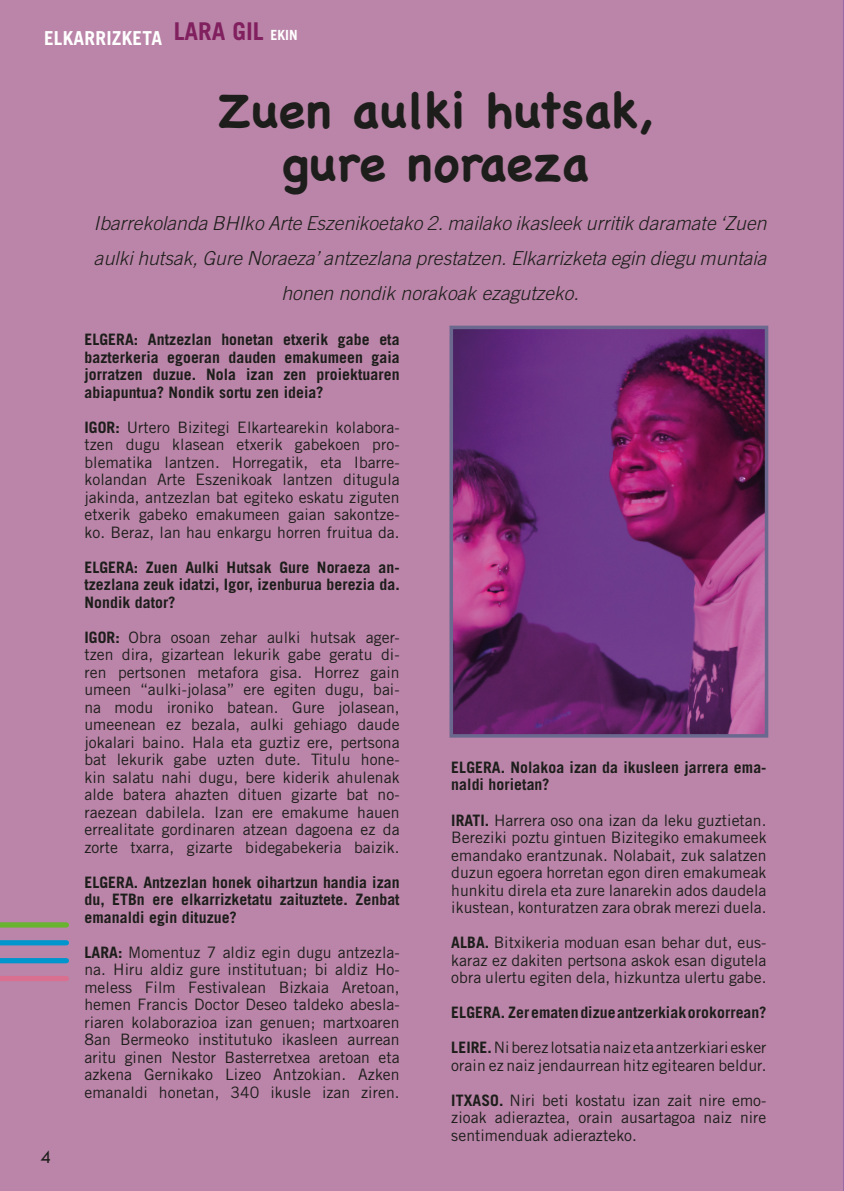
<style>
.page{position:relative;width:844px;height:1191px;background:#fff}
.page>*{position:absolute;margin:0;border:0;box-sizing:border-box;transform-origin:0 0}
.testu_orokorra{font:700 49px "Chalkboard";letter-spacing:.005em;color:#1d1d1b}
.t1{font:700 24.5px "Trade Gothic LT Std";color:#81205f}
.testu_orokorra-2{font:italic 300 19.25px "Trade Gothic LT Std";letter-spacing:.005em;color:#1d1d1b}
.t2{font:700 19.25px "Trade Gothic LT Std";letter-spacing:.01em;color:#fff}
.t3{font:19.25px "Tw Cen";color:#1d1d1b}
.testu_orokorra-3{font:15.75px/17.5px "Trade Gothic LT Std";letter-spacing:.005em;color:#1d1d1b;text-align:justify}
.testu_orokorra-4{font:700 15.75px/17.5px "Trade Gothic LT Std";letter-spacing:.005em;color:#1d1d1b;text-align:justify}
.s1{font-size:14px;color:#fff}
.s2{font-weight:700}
</style>
<div class="page">
<div style="left:0;top:0;width:843px;height:1191px;background:#ba85a8"></div>
<img style="left:454px;top:331px;width:309px;height:401px">
<div style="left:449px;top:326px;width:319px;height:411px;border:4px solid #6a688e"></div>
<div style="left:0;top:922px;width:66px;height:5px;background:#68b42e"></div>
<div style="left:0;top:940px;width:66px;height:5px;background:#0095cd"></div>
<div style="left:0;top:958px;width:66px;height:5px;background:#0095cd"></div>
<div style="left:0;top:976px;width:66px;height:5px;background:#da7090"></div>
<p class="t2" style="left:44px;top:27px;width:120px">ELKARRIZKETA</p>
<p class="t1" style="left:174px;top:17px;width:125px">LARA GIL <span class="s1">EKIN</span></p>
<p class="testu_orokorra" style="left:217px;top:81px;width:437px">Zuen aulki hutsak,</p>
<p class="testu_orokorra" style="left:282px;top:134px;width:309px">gure noraeza</p>
<p class="t3" style="left:40px;top:1145px;width:12px">4</p>
<p class="testu_orokorra-2" style="left:94px;top:211px;width:673px">Ibarrekolanda BHIko Arte Eszenikoetako 2. mailako ikasleek urritik daramate ‘Zuen</p>
<p class="testu_orokorra-2" style="left:94px;top:246px;width:674px">aulki hutsak, Gure Noraeza’ antzezlana prestatzen. Elkarrizketa egin diegu muntaia</p>
<p class="testu_orokorra-2" style="left:281px;top:281px;width:299px">honen nondik norakoak ezagutzeko.</p>
<p class="testu_orokorra-4" style="left:84px;top:330px;width:317px">ELGERA: Antzezlan honetan etxerik gabe eta bazterkeria egoeran dauden emakumeen gaia jorratzen duzue. Nola izan zen proiektuaren abiapuntua? Nondik sortu zen ideia?</p>
<p class="testu_orokorra-3" style="left:84px;top:418px;width:317px"><span class="s2">IGOR:</span> Urtero Bizitegi Elkartearekin kolabora&shy;tzen dugu klasean etxerik gabekoen pro&shy;blematika lantzen. Horregatik, eta Ibarre&shy;kolandan Arte Eszenikoak lantzen ditugula jakinda, antzezlan bat egiteko eskatu ziguten etxerik gabeko emakumeen gaian sakontze&shy;ko. Beraz, lan hau enkargu horren fruitua da.</p>
<p class="testu_orokorra-4" style="left:84px;top:558px;width:317px">ELGERA: Zuen Aulki Hutsak Gure Noraeza an&shy;tzezlana zeuk idatzi, Igor, izenburua berezia da.<br>Nondik dator?</p>
<p class="testu_orokorra-3" style="left:84px;top:628px;width:317px"><span class="s2">IGOR:</span> Obra osoan zehar aulki hutsak ager&shy;tzen dira, gizartean lekurik gabe geratu di&shy;ren pertsonen metafora gisa. Horrez gain umeen “aulki-jolasa” ere egiten dugu, bai&shy;na modu ironiko batean. Gure jolasean, umeenean ez bezala, aulki gehiago daude jokalari baino. Hala eta guztiz ere, pertsona bat lekurik gabe uzten dute. Titulu hone&shy;kin salatu nahi dugu, bere kiderik ahulenak alde batera ahazten dituen gizarte bat no&shy;raezean dabilela. Izan ere emakume hauen errealitate gordinaren atzean dagoena ez da zorte txarra, gizarte bidegabekeria baizik.</p>
<p class="testu_orokorra-4" style="left:84px;top:873px;width:316px">ELGERA. Antzezlan honek oihartzun handia izan du, ETBn ere elkarrizketatu zaituztete. Zenbat emanaldi egin dituzue?</p>
<p class="testu_orokorra-3" style="left:84px;top:943px;width:317px"><span class="s2">LARA:</span> Momentuz 7 aldiz egin dugu antzezla&shy;na. Hiru aldiz gure institutuan; bi aldiz Ho&shy;meless Film Festivalean Bizkaia Aretoan, hemen Francis Doctor Deseo taldeko abesla&shy;riaren kolaborazioa izan genuen; martxoaren 8an Bermeoko institutuko ikasleen aurrean aritu ginen Nestor Basterretxea aretoan eta azkena Gernikako Lizeo Antzokian. Azken emanaldi honetan, 340 ikusle izan ziren.</p>
<p class="testu_orokorra-4" style="left:451px;top:758px;width:316px">ELGERA. Nolakoa izan da ikusleen jarrera ema&shy;naldi horietan?</p>
<p class="testu_orokorra-3" style="left:451px;top:811px;width:317px"><span class="s2">IRATI.</span> Harrera oso ona izan da leku guztietan.<br>Bereziki poztu gintuen Bizitegiko emakumeek emandako erantzunak. Nolabait, zuk salatzen duzun egoera horretan egon diren emakumeak hunkitu direla eta zure lanarekin ados daudela ikustean, konturatzen zara obrak merezi duela.</p>
<p class="testu_orokorra-3" style="left:451px;top:933px;width:316px"><span class="s2">ALBA.</span> Bitxikeria moduan esan behar dut, eus&shy;karaz ez dakiten pertsona askok esan digutela obra ulertu egiten dela, hizkuntza ulertu gabe.</p>
<p class="testu_orokorra-4" style="left:451px;top:1003px;width:317px">ELGERA. Zer ematen dizue antzerkiak orokorrean?</p>
<p class="testu_orokorra-3" style="left:451px;top:1038px;width:317px"><span class="s2">LEIRE.</span> Ni berez lotsatia naiz eta antzerkiari esker orain ez naiz jendaurrean hitz egitearen beldur.</p>
<p class="testu_orokorra-3" style="left:451px;top:1091px;width:316px"><span class="s2">ITXASO.</span> Niri beti kostatu izan zait nire emo&shy;zioak adieraztea, orain ausartagoa naiz nire sentimenduak adierazteko.</p>
</div>
